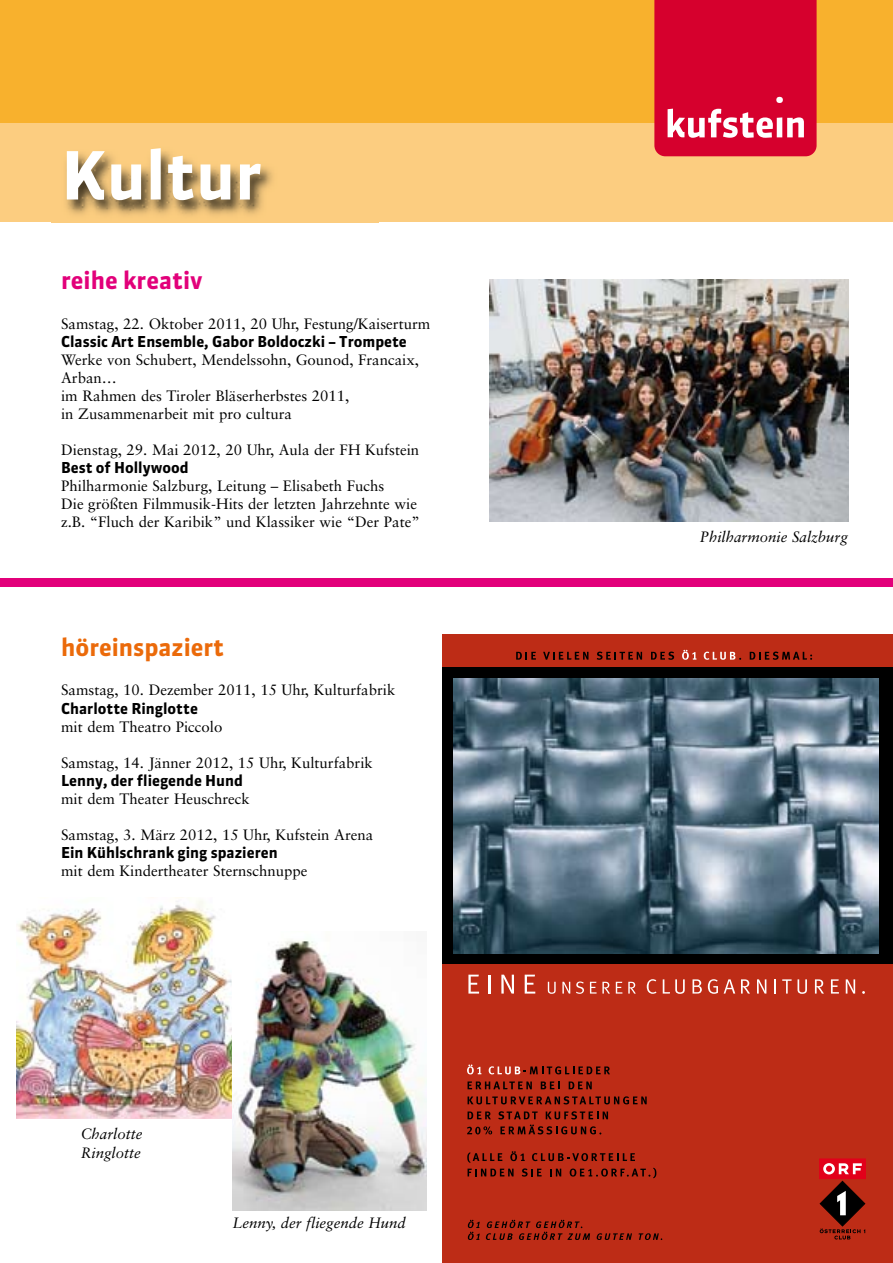
<style>
.page{position:relative;width:893px;height:1263px;background:#fff}
.page>*{position:absolute;margin:0;border:0;box-sizing:border-box;transform-origin:0 0}
.t1{font:700 66px "Sanuk";color:#fff}
.t2{font:700 24px "Sanuk";color:#eb6a0a}
.t3{font:700 24px "Sanuk";color:#e2007a}
.t4{font:15px/18px "Sabon";color:#000}
.t5{font:700 15px "Sanuk";color:#000}
.t6{font:italic 15px/18px "Sabon";color:#000}
</style>
<div class="page">
<div style="left:0;top:0;width:893px;height:129px;background:#f8b12d"></div>
<div style="left:0;top:578px;width:893px;height:8px;background:#e2007a"></div>
<div style="left:0;top:124px;width:893px;height:98px;background:#fccd80"></div>
<svg style="left:654px;top:0;width:163px;height:156px;background:#d9123b"></svg>
<img style="left:51px;top:151px;width:328px;height:72px">
<img style="left:16px;top:900px;width:216px;height:218px">
<img style="left:232px;top:940px;width:195px;height:270px">
<img style="left:490px;top:279px;width:358px;height:242px">
<div style="left:443px;top:634px;width:450px;height:629px;background:#bd2c16"></div>
<div style="left:443px;top:667px;width:450px;height:297px;background:#000"></div>
<svg style="left:516px;top:652px;width:20px;height:8px"></svg>
<svg style="left:543px;top:652px;width:45px;height:8px"></svg>
<svg style="left:597px;top:651px;width:45px;height:9px"></svg>
<svg style="left:651px;top:651px;width:23px;height:9px"></svg>
<svg style="left:682px;top:650px;width:14px;height:10px"></svg>
<svg style="left:704px;top:652px;width:37px;height:8px"></svg>
<svg style="left:750px;top:651px;width:62px;height:9px"></svg>
<svg style="left:597px;top:1233px;width:35px;height:7px"></svg>
<svg style="left:639px;top:1233px;width:23px;height:7px"></svg>
<svg style="left:468px;top:1220px;width:12px;height:20px"></svg>
<svg style="left:486px;top:1220px;width:104px;height:20px;background:#932210"></svg>
<img style="left:454px;top:678px;width:425px;height:275px">
<div style="left:820px;top:1159px;width:45px;height:19px;background:#e2001a"></div>
<svg style="left:823px;top:1163px;width:39px;height:11px"></svg>
<svg style="left:820px;top:1181px;width:45px;height:58px;background:#77261a"></svg>
<svg style="left:468px;top:1169px;width:46px;height:7px"></svg>
<svg style="left:522px;top:1168px;width:20px;height:8px"></svg>
<svg style="left:550px;top:1169px;width:11px;height:7px"></svg>
<svg style="left:570px;top:1168px;width:86px;height:10px"></svg>
<svg style="left:467px;top:1152px;width:35px;height:11px"></svg>
<svg style="left:510px;top:1151px;width:15px;height:10px"></svg>
<svg style="left:532px;top:1153px;width:103px;height:8px"></svg>
<svg style="left:467px;top:1126px;width:25px;height:8px"></svg>
<svg style="left:468px;top:1111px;width:23px;height:8px"></svg>
<svg style="left:498px;top:1111px;width:110px;height:23px;background:#902110"></svg>
<svg style="left:468px;top:1096px;width:179px;height:8px"></svg>
<svg style="left:468px;top:1081px;width:64px;height:8px"></svg>
<svg style="left:541px;top:1081px;width:19px;height:8px"></svg>
<svg style="left:569px;top:1081px;width:23px;height:8px"></svg>
<svg style="left:467px;top:1064px;width:14px;height:10px"></svg>
<svg style="left:489px;top:1066px;width:121px;height:8px"></svg>
<svg style="left:468px;top:975px;width:11px;height:18px"></svg>
<svg style="left:488px;top:975px;width:2px;height:18px"></svg>
<svg style="left:501px;top:975px;width:13px;height:18px"></svg>
<svg style="left:525px;top:975px;width:10px;height:18px"></svg>
<svg style="left:548px;top:982px;width:8px;height:12px"></svg>
<svg style="left:562px;top:982px;width:8px;height:11px"></svg>
<svg style="left:576px;top:981px;width:8px;height:13px"></svg>
<svg style="left:590px;top:982px;width:20px;height:11px"></svg>
<svg style="left:616px;top:982px;width:6px;height:11px"></svg>
<svg style="left:628px;top:982px;width:8px;height:11px"></svg>
<svg style="left:647px;top:979px;width:9px;height:15px"></svg>
<svg style="left:663px;top:979px;width:22px;height:15px"></svg>
<svg style="left:692px;top:979px;width:10px;height:14px"></svg>
<svg style="left:708px;top:979px;width:10px;height:15px"></svg>
<svg style="left:724px;top:979px;width:11px;height:14px"></svg>
<svg style="left:741px;top:979px;width:9px;height:14px"></svg>
<svg style="left:757px;top:979px;width:9px;height:14px"></svg>
<svg style="left:774px;top:979px;width:2px;height:14px"></svg>
<svg style="left:782px;top:979px;width:25px;height:15px"></svg>
<svg style="left:815px;top:979px;width:9px;height:14px"></svg>
<svg style="left:831px;top:979px;width:8px;height:14px"></svg>
<svg style="left:846px;top:979px;width:9px;height:14px"></svg>
<h1 class="t1" style="left:61px;top:136px;width:202px">Kultur</h1>
<h2 class="t3" style="left:61px;top:266px;width:143px">reihe kreativ</h2>
<p class="t4" style="left:61px;top:314px;width:371px">Samstag, 22. Oktober 2011, 20 Uhr, Festung/Kaiserturm</p>
<p class="t5" style="left:61px;top:332px;width:347px">Classic Art Ensemble, Gabor Boldoczki – Trompete</p>
<p class="t4" style="left:61px;top:350px;width:359px">Werke von Schubert, Mendelssohn, Gounod, Francaix, Arban…<br>im Rahmen des Tiroler Bläserherbstes 2011,<br>in Zusammenarbeit mit pro cultura</p>
<p class="t4" style="left:61px;top:440px;width:360px">Dienstag, 29. Mai 2012, 20 Uhr, Aula der FH Kufstein</p>
<p class="t5" style="left:61px;top:459px;width:129px">Best of Hollywood</p>
<p class="t4" style="left:61px;top:476px;width:360px">Philharmonie Salzburg, Leitung – Elisabeth Fuchs<br>Die größten Filmmusik-Hits der letzten Jahrzehnte wie z.B. “Fluch der Karibik” und Klassiker wie “Der Pate”</p>
<h2 class="t2" style="left:61px;top:633px;width:165px">höreinspaziert</h2>
<p class="t4" style="left:61px;top:681px;width:336px">Samstag, 10. Dezember 2011, 15 Uhr, Kulturfabrik</p>
<p class="t5" style="left:61px;top:699px;width:138px">Charlotte Ringlotte</p>
<p class="t4" style="left:61px;top:717px;width:163px">mit dem Theatro Piccolo</p>
<p class="t4" style="left:61px;top:753px;width:313px">Samstag, 14. Jänner 2012, 15 Uhr, Kulturfabrik</p>
<p class="t5" style="left:61px;top:771px;width:183px">Lenny, der fliegende Hund</p>
<p class="t4" style="left:61px;top:789px;width:190px">mit dem Theater Heuschreck</p>
<p class="t4" style="left:61px;top:825px;width:314px">Samstag, 3. März 2012, 15 Uhr, Kufstein Arena</p>
<p class="t5" style="left:61px;top:844px;width:218px">Ein Kühlschrank ging spazieren</p>
<p class="t4" style="left:61px;top:862px;width:248px">mit dem Kindertheater Sternschnuppe</p>
<p class="t6" style="left:81px;top:1125px;width:63px">Charlotte<br>Ringlotte</p>
<p class="t6" style="left:233px;top:1213px;width:175px">Lenny, der fliegende Hund</p>
<p class="t6" style="left:700px;top:528px;width:149px">Philharmonie Salzburg</p>
</div>
